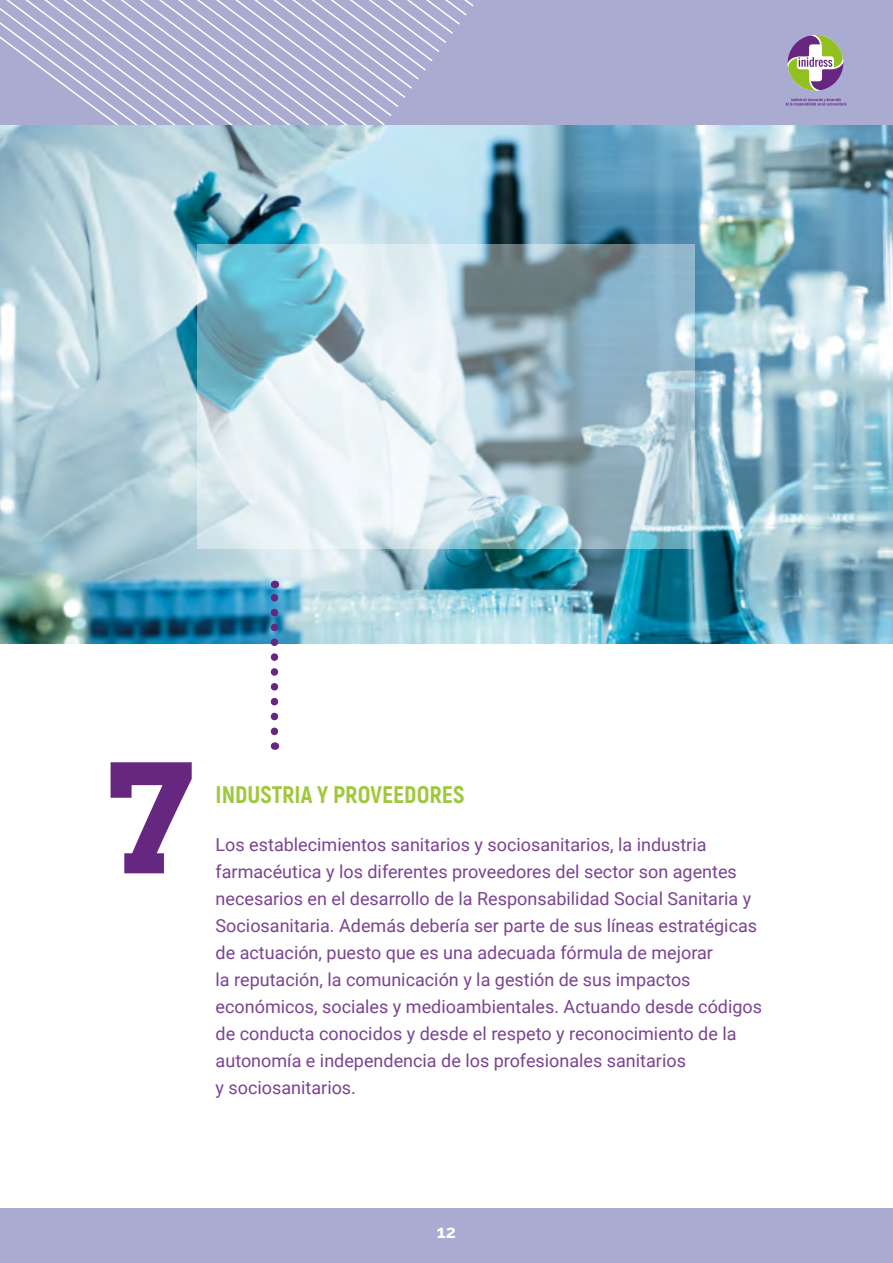
<style>
.page{position:relative;width:893px;height:1263px;background:#fff}
.page>*{position:absolute;margin:0;border:0;box-sizing:border-box;transform-origin:0 0}
.t1{font:700 150px "Arvo";color:#662781}
.t2{font:800 24px "Akrobat";color:#92c020}
.t3{font:18px/27px "Roboto";color:#662781}
.t4{font:700 18px "Raleway";color:#fff}
</style>
<div class="page">
<img style="left:0;top:125px;width:893px;height:519px">
<div style="left:0;top:0;width:893px;height:125px;background:#aaabd1"></div>
<svg style="left:0;top:0;width:474px;height:125px"></svg>
<div style="left:0;top:1209px;width:893px;height:54px;background:#aaabd1"></div>
<svg style="left:787px;top:35px;width:56px;height:56px"></svg>
<svg style="left:786px;top:98px;width:60px;height:8px"></svg>
<svg style="left:198px;top:244px;width:497px;height:305px;background:#b1cbd5"></svg>
<svg style="left:271px;top:581px;width:7px;height:150px"></svg>
<h1 class="t1" style="left:108px;top:725px;width:89px">7</h1>
<h2 class="t2" style="left:216px;top:779px;width:250px">INDUSTRIA Y PROVEEDORES</h2>
<p class="t3" style="left:216px;top:831px;width:548px">Los establecimientos sanitarios y sociosanitarios, la industria farmacéutica y los diferentes proveedores del sector son agentes necesarios en el desarrollo de la Responsabilidad Social Sanitaria y Sociosanitaria. Además debería ser parte de sus líneas estratégicas de actuación, puesto que es una adecuada fórmula de mejorar<br>la reputación, la comunicación y la gestión de sus impactos económicos, sociales y medioambientales. Actuando desde códigos de conducta conocidos y desde el respeto y reconocimiento de la autonomía e independencia de los profesionales sanitarios<br>y sociosanitarios.</p>
<p class="t4" style="left:437px;top:1221px;width:21px">12</p>
</div>
